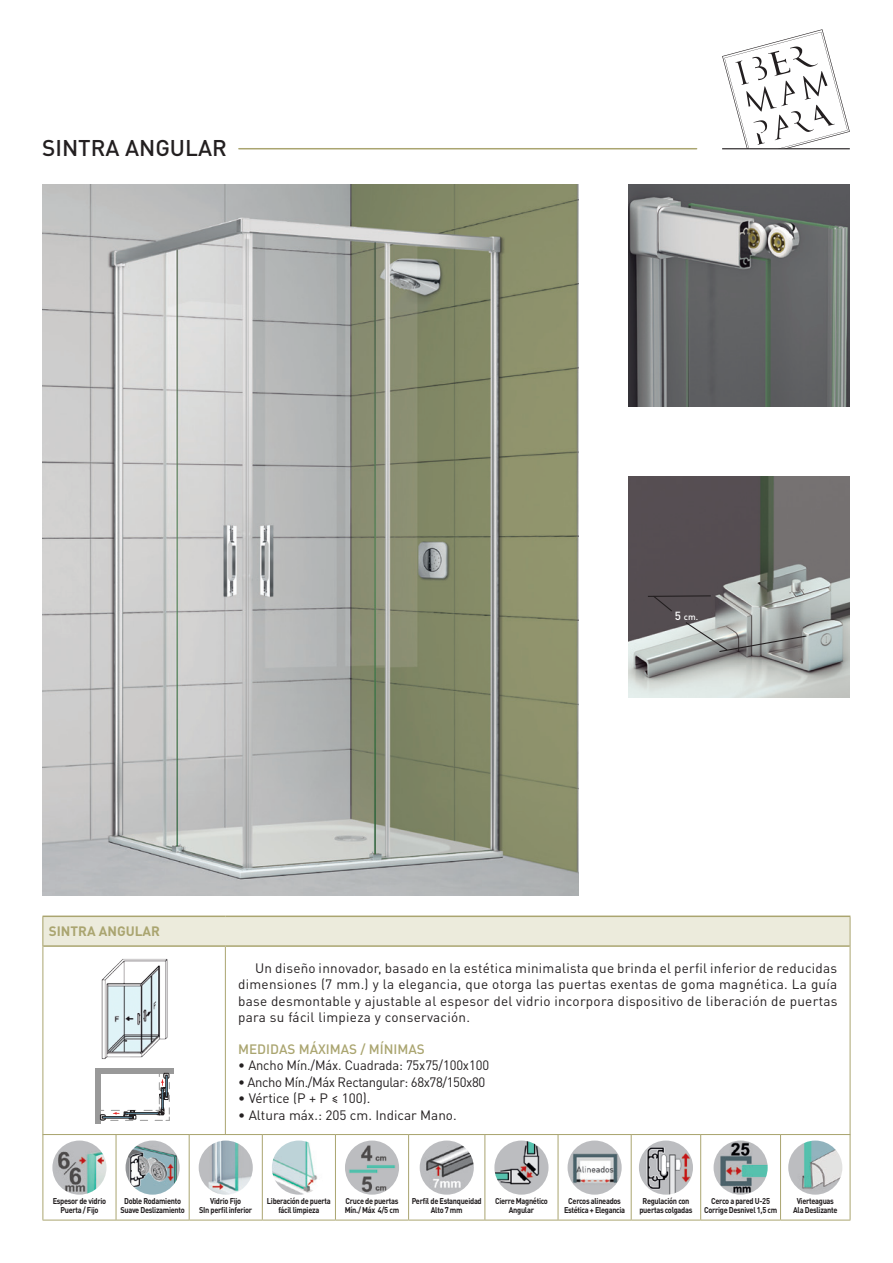
<style>
.page{position:relative;width:893px;height:1263px;background:#fff}
.page>*{position:absolute;margin:0;border:0;box-sizing:border-box;transform-origin:0 0}
.t1{font:500 22.5px "DIN Pro";color:#231f20}
.t2{font:13.5px/16.5px "DIN Pro";color:#231f20;text-align:justify}
.t3{font:13.5px "DIN Pro";letter-spacing:-.03em;color:#231f20}
.t4{font:500 13.5px "DIN Pro";color:#aaa570}
.t5{font:700 13.5px "DIN Pro";color:#aaa570}
.t6{font:500 8.7px "DIN Pro";color:#fff}
.t7{font:700 8.4px/9px "DIN Pro";letter-spacing:-.04em;color:#231f20;text-align:center;scale:.89 1}
.s1{font-size:11.7px}
</style>
<div class="page">
<svg style="left:722px;top:29px;width:128px;height:120px"></svg>
<img style="left:43px;top:185px;width:535px;height:710px">
<img style="left:629px;top:185px;width:221px;height:221px">
<hr style="left:239px;top:148px;width:458px;height:1px;background:#aaa570">
<img style="left:629px;top:477px;width:221px;height:221px">
<svg style="left:647px;top:595px;width:65px;height:18px"></svg>
<svg style="left:684px;top:621px;width:124px;height:32px;background:#9ea19f"></svg>
<div style="left:43px;top:916px;width:807px;height:30px;background:#ecebdc"></div>
<svg style="left:43px;top:917px;width:1px;height:28px"></svg>
<hr style="left:43px;top:915px;width:182px;height:2px;background:#aaa570">
<hr style="left:225px;top:915px;width:625px;height:2px;background:#aaa570">
<svg style="left:850px;top:917px;width:1px;height:29px"></svg>
<hr style="left:43px;top:946px;width:1px;height:188px;background:#aaa570">
<hr style="left:43px;top:945px;width:182px;height:2px;background:#aaa570">
<hr style="left:225px;top:947px;width:1px;height:187px;background:#aaa570">
<hr style="left:225px;top:945px;width:625px;height:2px;background:#aaa570">
<hr style="left:850px;top:946px;width:1px;height:188px;background:#aaa570">
<img style="left:101px;top:959px;width:67px;height:101px">
<div style="left:95px;top:1068px;width:78px;height:5px;background:#999"></div>
<div style="left:95px;top:1073px;width:5px;height:51px;background:#999"></div>
<svg style="left:100px;top:1073px;width:70px;height:48px"></svg>
<svg style="left:44px;top:1135px;width:806px;height:85px"></svg>
<hr style="left:43px;top:1135px;width:1px;height:85px;background:#aaa570">
<hr style="left:43px;top:1134px;width:73px;height:1px;background:#aaa570">
<hr style="left:43px;top:1220px;width:73px;height:1px;background:#aaa570">
<hr style="left:116px;top:1135px;width:1px;height:85px;background:#aaa570">
<hr style="left:116px;top:1134px;width:73px;height:1px;background:#aaa570">
<hr style="left:116px;top:1220px;width:73px;height:1px;background:#aaa570">
<hr style="left:189px;top:1135px;width:1px;height:85px;background:#aaa570">
<hr style="left:189px;top:1134px;width:73px;height:1px;background:#aaa570">
<hr style="left:262px;top:1134px;width:73px;height:1px;background:#aaa570">
<hr style="left:335px;top:1134px;width:74px;height:1px;background:#aaa570">
<hr style="left:409px;top:1134px;width:76px;height:1px;background:#aaa570">
<hr style="left:485px;top:1134px;width:73px;height:1px;background:#aaa570">
<hr style="left:558px;top:1134px;width:73px;height:1px;background:#aaa570">
<hr style="left:262px;top:1135px;width:1px;height:85px;background:#aaa570">
<hr style="left:335px;top:1135px;width:1px;height:85px;background:#aaa570">
<hr style="left:408px;top:1135px;width:1px;height:85px;background:#aaa570">
<hr style="left:484px;top:1135px;width:1px;height:85px;background:#aaa570">
<hr style="left:558px;top:1135px;width:1px;height:85px;background:#aaa570">
<hr style="left:189px;top:1220px;width:73px;height:1px;background:#aaa570">
<hr style="left:262px;top:1220px;width:73px;height:1px;background:#aaa570">
<hr style="left:335px;top:1220px;width:74px;height:1px;background:#aaa570">
<hr style="left:409px;top:1220px;width:76px;height:1px;background:#aaa570">
<hr style="left:485px;top:1220px;width:73px;height:1px;background:#aaa570">
<hr style="left:558px;top:1220px;width:73px;height:1px;background:#aaa570">
<hr style="left:631px;top:1135px;width:1px;height:85px;background:#aaa570">
<hr style="left:631px;top:1134px;width:70px;height:1px;background:#aaa570">
<hr style="left:631px;top:1220px;width:70px;height:1px;background:#aaa570">
<hr style="left:700px;top:1135px;width:1px;height:85px;background:#aaa570">
<hr style="left:701px;top:1134px;width:79px;height:1px;background:#aaa570">
<hr style="left:701px;top:1220px;width:79px;height:1px;background:#aaa570">
<hr style="left:780px;top:1135px;width:1px;height:85px;background:#aaa570">
<hr style="left:780px;top:1134px;width:70px;height:1px;background:#aaa570">
<hr style="left:780px;top:1220px;width:70px;height:1px;background:#aaa570">
<hr style="left:850px;top:1135px;width:1px;height:85px;background:#aaa570">
<img style="left:52px;top:1140px;width:55px;height:55px;border-radius:27px">
<img style="left:126px;top:1140px;width:54px;height:55px;border-radius:27px">
<img style="left:199px;top:1140px;width:54px;height:55px;border-radius:27px">
<img style="left:272px;top:1140px;width:54px;height:55px;border-radius:27px">
<img style="left:345px;top:1140px;width:54px;height:55px;border-radius:27px">
<img style="left:420px;top:1140px;width:54px;height:55px;border-radius:27px">
<img style="left:494px;top:1140px;width:54px;height:55px;border-radius:27px">
<img style="left:568px;top:1140px;width:54px;height:55px;border-radius:27px">
<img style="left:639px;top:1140px;width:54px;height:55px;border-radius:27px">
<img style="left:714px;top:1140px;width:54px;height:55px;border-radius:27px">
<img style="left:788px;top:1140px;width:54px;height:55px;border-radius:27px">
<p class="t1" style="left:42px;top:133px;width:186px">SINTRA ANGULAR</p>
<p class="t6" style="left:675px;top:611px;width:25px"><span class="s1">5</span> cm.</p>
<p class="t5" style="left:49px;top:922px;width:113px">SINTRA ANGULAR</p>
<p class="t2" style="left:238px;top:959px;width:601px;text-indent:17px">Un diseño innovador, basado en la estética minimalista que brinda el perfil inferior de reducidas dimensiones (7 mm.) y la elegancia, que otorga las puertas exentas de goma magnética. La guía base desmontable y ajustable al espesor del vidrio incorpora dispositivo de liberación de puertas para su fácil limpieza y conservación.</p>
<p class="t4" style="left:238px;top:1040px;width:188px">MEDIDAS MÁXIMAS / MÍNIMAS</p>
<p class="t2" style="left:238px;top:1056px;width:252px">• Ancho Mín./Máx. Cuadrada: 75x75/100x100</p>
<p class="t3" style="left:238px;top:1073px;width:249px">• Ancho Mín./Máx Rectangular: 68x78/150x80</p>
<p class="t2" style="left:238px;top:1089px;width:134px">• Vértice (P + P ≤ 100).</p>
<p class="t2" style="left:238px;top:1106px;width:220px">• Altura máx.: 205 cm. Indicar Mano.</p>
<p class="t7" style="left:53px;top:1196px;width:62px">Espesor de vidrio<br>Puerta / Fijo</p>
<p class="t7" style="left:120px;top:1196px;width:74px">Doble Rodamiento<br>Suave Deslizamiento</p>
<p class="t7" style="left:199px;top:1196px;width:61px">Vidrio Fijo<br>SIn perfil inferior</p>
<p class="t7" style="left:267px;top:1196px;width:73px">Liberación de puerta fácil limpieza</p>
<p class="t7" style="left:345px;top:1196px;width:63px;text-align:left">Cruce de puertas<br>Mín./ Máx 4/5 cm</p>
<p class="t7" style="left:412px;top:1196px;width:80px">Perfil de Estanqueidad<br>Alto 7 mm</p>
<p class="t7" style="left:495px;top:1196px;width:61px">Cierre Magnético<br>Angular</p>
<p class="t7" style="left:564px;top:1196px;width:70px">Cercos alineados<br>Estética + Elegancia</p>
<p class="t7" style="left:639px;top:1196px;width:61px">Regulación con puertas colgadas</p>
<p class="t7" style="left:704px;top:1196px;width:84px">Cerco a pared U-25<br>Corrige Desnivel 1,5 cm</p>
<p class="t7" style="left:793px;top:1196px;width:51px">Vierteaguas<br>Ala Deslizante</p>
</div>
